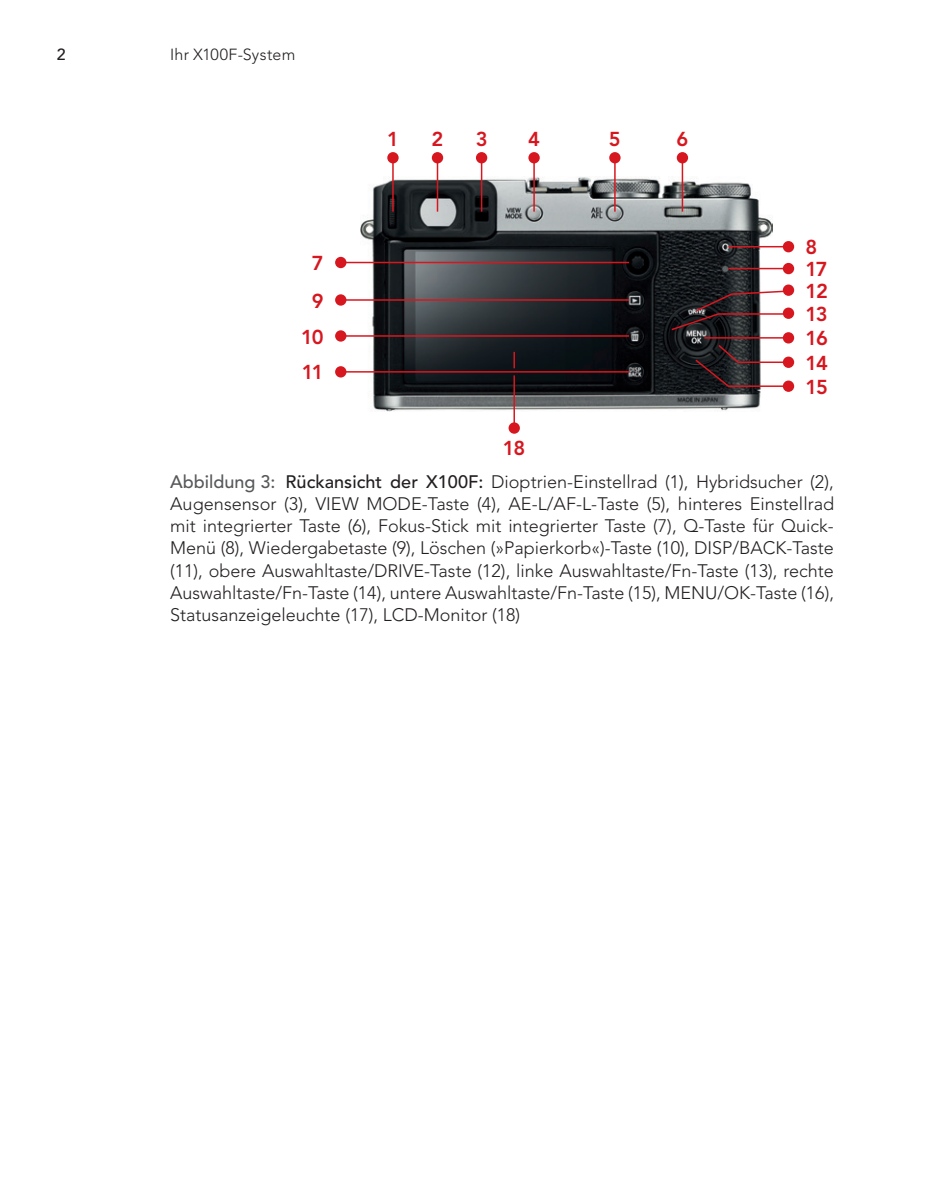
<style>
.page{position:relative;width:936px;height:1191px;background:#fff}
.page>*{position:absolute;margin:0;border:0;box-sizing:border-box;transform-origin:0 0}
._200_Standard{font:800 20px "Avenir LT Pro";letter-spacing:-.065em;color:#d7171f}
.t1{font:300 18px/22px "Avenir LT Pro";color:#231f20;text-align:justify}
.t2{font:300 16px "Avenir LT Pro";letter-spacing:.015em;color:#231f20}
.t3{font:500 16px "Avenir LT Pro";color:#231f20}
.s1{font-weight:500;color:#57585a}
.s2{font-weight:500}
</style>
<div class="page">
<img style="left:360px;top:176px;width:412px;height:236px">
<hr style="left:728px;top:246px;width:60px;height:1px;background:#d7171f">
<hr style="left:728px;top:268px;width:60px;height:1px;background:#d7171f">
<hr style="left:704px;top:337px;width:84px;height:1px;background:#d7171f">
<svg style="left:693px;top:343px;width:97px;height:45px"></svg>
<svg style="left:669px;top:289px;width:124px;height:42px"></svg>
<div style="left:782px;top:241px;width:12px;height:11px;background:#d7171f;border-radius:50%"></div>
<div style="left:782px;top:263px;width:12px;height:11px;background:#d7171f;border-radius:50%"></div>
<div style="left:782px;top:332px;width:12px;height:11px;background:#d7171f;border-radius:50%"></div>
<svg style="left:782px;top:380px;width:12px;height:12px"></svg>
<div style="left:782px;top:356px;width:12px;height:12px;background:#d7171f;border-radius:50%"></div>
<svg style="left:782px;top:284px;width:12px;height:12px"></svg>
<div style="left:782px;top:307px;width:12px;height:12px;background:#d7171f;border-radius:50%"></div>
<hr style="left:392px;top:158px;width:1px;height:54px;background:#d7171f">
<hr style="left:436px;top:158px;width:2px;height:54px;background:#d7171f">
<hr style="left:481px;top:158px;width:1px;height:54px;background:#d7171f">
<hr style="left:533px;top:158px;width:2px;height:54px;background:#d7171f">
<hr style="left:614px;top:158px;width:1px;height:54px;background:#d7171f">
<hr style="left:681px;top:158px;width:2px;height:54px;background:#d7171f">
<div style="left:387px;top:152px;width:11px;height:11px;background:#d7171f;border-radius:50%"></div>
<div style="left:432px;top:152px;width:11px;height:11px;background:#d7171f;border-radius:50%"></div>
<div style="left:476px;top:152px;width:11px;height:11px;background:#d7171f;border-radius:50%"></div>
<div style="left:528px;top:152px;width:11px;height:11px;background:#d7171f;border-radius:50%"></div>
<div style="left:609px;top:152px;width:11px;height:11px;background:#d7171f;border-radius:50%"></div>
<div style="left:676px;top:152px;width:12px;height:11px;background:#d7171f;border-radius:50%"></div>
<hr style="left:341px;top:371px;width:288px;height:1px;background:#d7171f">
<hr style="left:341px;top:335px;width:288px;height:2px;background:#d7171f">
<hr style="left:341px;top:299px;width:288px;height:2px;background:#d7171f">
<hr style="left:341px;top:262px;width:288px;height:1px;background:#d7171f">
<div style="left:335px;top:366px;width:11px;height:11px;background:#d7171f;border-radius:50%"></div>
<div style="left:335px;top:330px;width:11px;height:12px;background:#d7171f;border-radius:50%"></div>
<div style="left:335px;top:294px;width:11px;height:12px;background:#d7171f;border-radius:50%"></div>
<div style="left:335px;top:257px;width:11px;height:11px;background:#d7171f;border-radius:50%"></div>
<svg style="left:508px;top:422px;width:12px;height:12px"></svg>
<hr style="left:513px;top:375px;width:2px;height:53px;background:#d7171f">
<svg style="left:513px;top:352px;width:2px;height:16px"></svg>
<p class="t3" style="left:57px;top:44px;width:10px">2</p>
<p class="t2" style="left:170px;top:45px;width:127px">Ihr X100F-System</p>
<p class="_200_Standard" style="left:312px;top:251px;width:13px">7</p>
<p class="_200_Standard" style="left:312px;top:289px;width:13px">9</p>
<p class="_200_Standard" style="left:301px;top:325px;width:24px">10</p>
<p class="_200_Standard" style="left:302px;top:360px;width:23px">11</p>
<p class="_200_Standard" style="left:387px;top:127px;width:13px">1</p>
<p class="_200_Standard" style="left:431px;top:127px;width:13px">2</p>
<p class="_200_Standard" style="left:475px;top:127px;width:13px">3</p>
<p class="_200_Standard" style="left:528px;top:127px;width:13px">4</p>
<p class="_200_Standard" style="left:609px;top:127px;width:13px">5</p>
<p class="_200_Standard" style="left:676px;top:127px;width:13px">6</p>
<p class="_200_Standard" style="left:805px;top:235px;width:13px">8</p>
<p class="_200_Standard" style="left:805px;top:257px;width:24px">17</p>
<p class="_200_Standard" style="left:805px;top:279px;width:24px">12</p>
<p class="_200_Standard" style="left:805px;top:302px;width:24px">13</p>
<p class="_200_Standard" style="left:805px;top:327px;width:24px">16</p>
<p class="_200_Standard" style="left:805px;top:375px;width:24px">15</p>
<p class="_200_Standard" style="left:805px;top:351px;width:24px">14</p>
<p class="_200_Standard" style="left:503px;top:436px;width:24px">18</p>
<p class="t1" style="left:170px;top:471px;width:665px"><span class="s1">Abbildung 3:</span> <span class="s2">Rückansicht der X100F:</span> Dioptrien-Einstellrad (1), Hybridsucher (2), Augensensor (3), VIEW MODE-Taste (4), AE-L/AF-L-Taste (5), hinteres Einstellrad mit integrierter Taste (6), Fokus-Stick mit integrierter Taste (7), Q-Taste für Quick-Menü (8), Wiedergabetaste (9), Löschen (»Papierkorb«)-Taste (10), DISP/BACK-Taste (11), obere Auswahltaste/DRIVE-Taste (12), linke Auswahltaste/Fn-Taste (13), rechte Auswahltaste/Fn-Taste (14), untere Auswahltaste/Fn-Taste (15), MENU/OK-Taste (16), Statusanzeigeleuchte (17), LCD-Monitor (18)</p>
</div>
